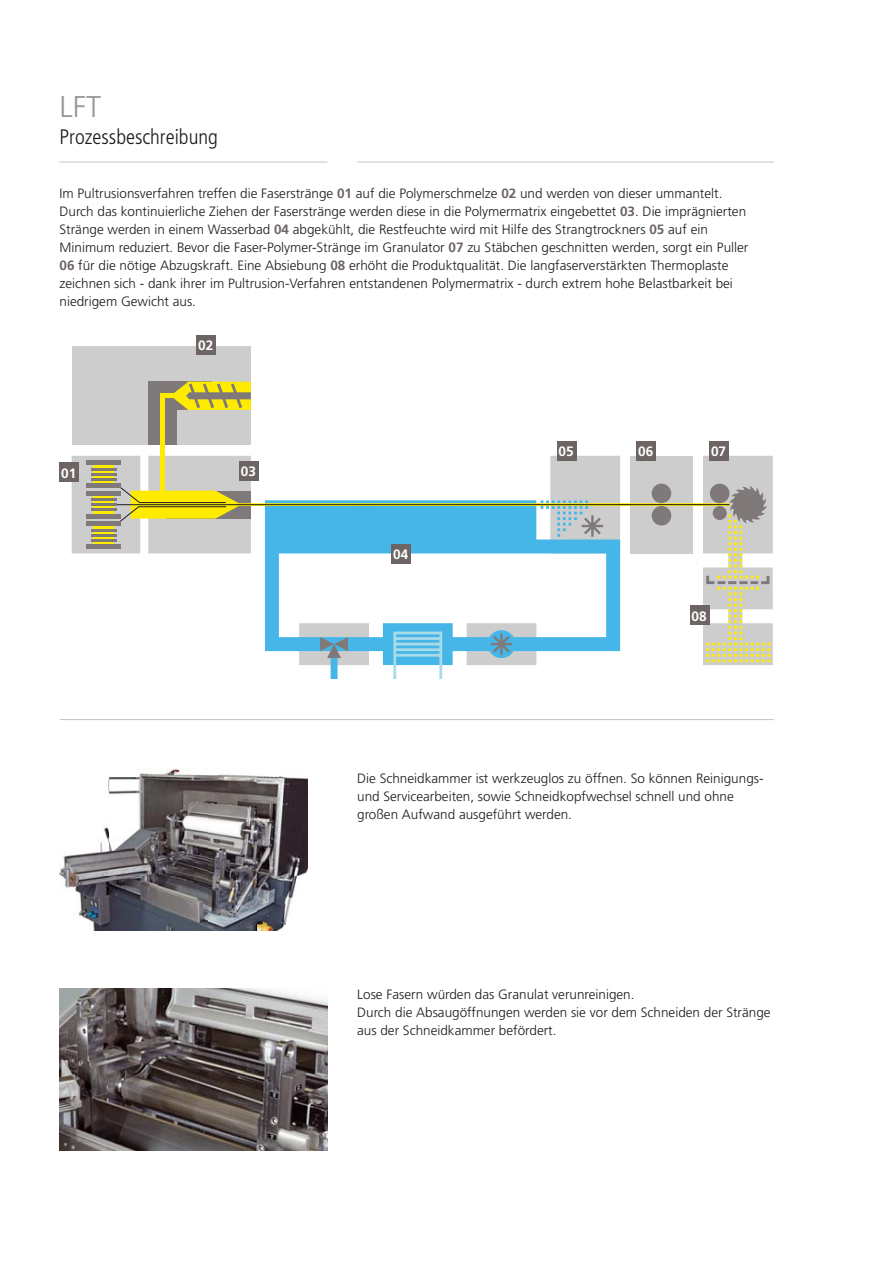
<style>
.page{position:relative;width:893px;height:1263px;background:#fff}
.page>*{position:absolute;margin:0;border:0;box-sizing:border-box;transform-origin:0 0}
.t1{font:300 30px "Frutiger LT Std";color:#97979b}
.t2{font:300 condensed 21px "Frutiger LT Std";color:#1b1c20}
.t3{font:700 13.65px "Frutiger LT Std";color:#fff}
.t4{font:300 13.5px/18px "Frutiger LT Std";color:#1b1c20}
.s1{font-weight:700;color:#6d6563}
</style>
<div class="page">
<hr style="left:60px;top:161px;width:267px;height:2px;background:#c3c5c7">
<hr style="left:357px;top:161px;width:417px;height:2px;background:#c3c5c7">
<img style="left:60px;top:988px;width:267px;height:162px">
<div style="left:73px;top:347px;width:178px;height:98px;background:#cdcdcd"></div>
<div style="left:148px;top:382px;width:28px;height:63px;background:#7f7979"></div>
<svg style="left:72px;top:456px;width:701px;height:209px"></svg>
<svg style="left:265px;top:662px;width:355px;height:17px"></svg>
<svg style="left:393px;top:662px;width:49px;height:17px"></svg>
<svg style="left:131px;top:491px;width:639px;height:171px"></svg>
<svg style="left:582px;top:515px;width:21px;height:22px"></svg>
<svg style="left:710px;top:484px;width:57px;height:39px;background:#9e9a94"></svg>
<svg style="left:320px;top:637px;width:28px;height:21px"></svg>
<svg style="left:706px;top:576px;width:63px;height:8px"></svg>
<svg style="left:491px;top:633px;width:21px;height:22px"></svg>
<div style="left:652px;top:484px;width:19px;height:19px;background:#7f7979;border-radius:50%"></div>
<div style="left:652px;top:506px;width:19px;height:19px;background:#7f7979;border-radius:50%"></div>
<hr style="left:99px;top:504px;width:630px;height:1px;background:#1b1c20">
<svg style="left:115px;top:485px;width:112px;height:41px;background:#d8ce54"></svg>
<svg style="left:94px;top:465px;width:20px;height:18px"></svg>
<hr style="left:86px;top:461px;width:35px;height:4px;background:#7f7979">
<hr style="left:91px;top:468px;width:26px;height:2px;background:#7f7979">
<hr style="left:91px;top:473px;width:26px;height:2px;background:#7f7979">
<hr style="left:91px;top:478px;width:26px;height:2px;background:#7f7979">
<div style="left:86px;top:483px;width:35px;height:5px;background:#7f7979"></div>
<div style="left:94px;top:493px;width:20px;height:23px;background:#ffeb00"></div>
<hr style="left:86px;top:491px;width:35px;height:4px;background:#7f7979">
<hr style="left:91px;top:498px;width:26px;height:3px;background:#7f7979">
<hr style="left:91px;top:503px;width:26px;height:3px;background:#7f7979">
<hr style="left:91px;top:508px;width:26px;height:3px;background:#7f7979">
<hr style="left:86px;top:514px;width:35px;height:4px;background:#7f7979">
<svg style="left:94px;top:526px;width:20px;height:18px"></svg>
<hr style="left:86px;top:522px;width:35px;height:4px;background:#7f7979">
<hr style="left:91px;top:529px;width:26px;height:2px;background:#7f7979">
<hr style="left:91px;top:534px;width:26px;height:2px;background:#7f7979">
<hr style="left:91px;top:539px;width:26px;height:2px;background:#7f7979">
<div style="left:86px;top:544px;width:35px;height:5px;background:#7f7979"></div>
<svg style="left:170px;top:382px;width:81px;height:28px;background:#cbbc31"></svg>
<hr style="left:160px;top:396px;width:4px;height:98px;background:#ffeb00">
<hr style="left:160px;top:394px;width:23px;height:4px;background:#ffeb00">
<hr style="left:60px;top:719px;width:714px;height:1px;background:#c3c5c7">
<div style="left:60px;top:463px;width:19px;height:19px;background:#6d6563"></div>
<div style="left:197px;top:335px;width:19px;height:20px;background:#6d6563"></div>
<div style="left:239px;top:461px;width:20px;height:20px;background:#6d6563"></div>
<div style="left:392px;top:544px;width:19px;height:20px;background:#6d6563"></div>
<div style="left:557px;top:441px;width:19px;height:20px;background:#6d6563"></div>
<div style="left:636px;top:441px;width:20px;height:20px;background:#6d6563"></div>
<div style="left:709px;top:441px;width:20px;height:20px;background:#6d6563"></div>
<div style="left:690px;top:606px;width:19px;height:19px;background:#6d6563"></div>
<img style="left:60px;top:768px;width:247px;height:162px">
<h1 class="t1" style="left:60px;top:94px;width:43px">LFT</h1>
<h2 class="t2" style="left:60px;top:128px;width:160px">Prozessbeschreibung</h2>
<p class="t4" style="left:60px;top:185px;width:690px">Im Pultrusionsverfahren treffen die Faserstränge <span class="s1">01</span> auf die Polymerschmelze <span class="s1">02</span> und werden von dieser ummantelt.<br>Durch das kontinuierliche Ziehen der Faserstränge werden diese in die Polymermatrix eingebettet <span class="s1">03</span>. Die imprägnierten Stränge werden in einem Wasserbad <span class="s1">04</span> abgekühlt, die Restfeuchte wird mit Hilfe des Strangtrockners <span class="s1">05</span> auf ein Minimum reduziert. Bevor die Faser-Polymer-Stränge im Granulator <span class="s1">07</span> zu Stäbchen geschnitten werden, sorgt ein Puller <span class="s1">06</span> für die nötige Abzugskraft. Eine Absiebung <span class="s1">08</span> erhöht die Produktqualität. Die langfaserverstärkten Thermoplaste zeichnen sich - dank ihrer im Pultrusion-Verfahren entstandenen Polymermatrix - durch extrem hohe Belastbarkeit bei niedrigem Gewicht aus.</p>
<p class="t3" style="left:61px;top:467px;width:17px">01</p>
<p class="t3" style="left:198px;top:339px;width:17px">02</p>
<p class="t3" style="left:241px;top:465px;width:17px">03</p>
<p class="t3" style="left:393px;top:549px;width:17px">04</p>
<p class="t3" style="left:559px;top:446px;width:17px">05</p>
<p class="t3" style="left:638px;top:446px;width:17px">06</p>
<p class="t3" style="left:711px;top:446px;width:17px">07</p>
<p class="t3" style="left:692px;top:610px;width:17px">08</p>
<p class="t4" style="left:357px;top:770px;width:408px">Die Schneidkammer ist werkzeuglos zu öffnen. So können Reinigungs&shy;und Servicearbeiten, sowie Schneidkopfwechsel schnell und ohne großen Aufwand ausgeführt werden.</p>
<p class="t4" style="left:357px;top:986px;width:415px">Lose Fasern würden das Granulat verunreinigen.<br>Durch die Absaugöffnungen werden sie vor dem Schneiden der Stränge aus der Schneidkammer befördert.</p>
</div>
